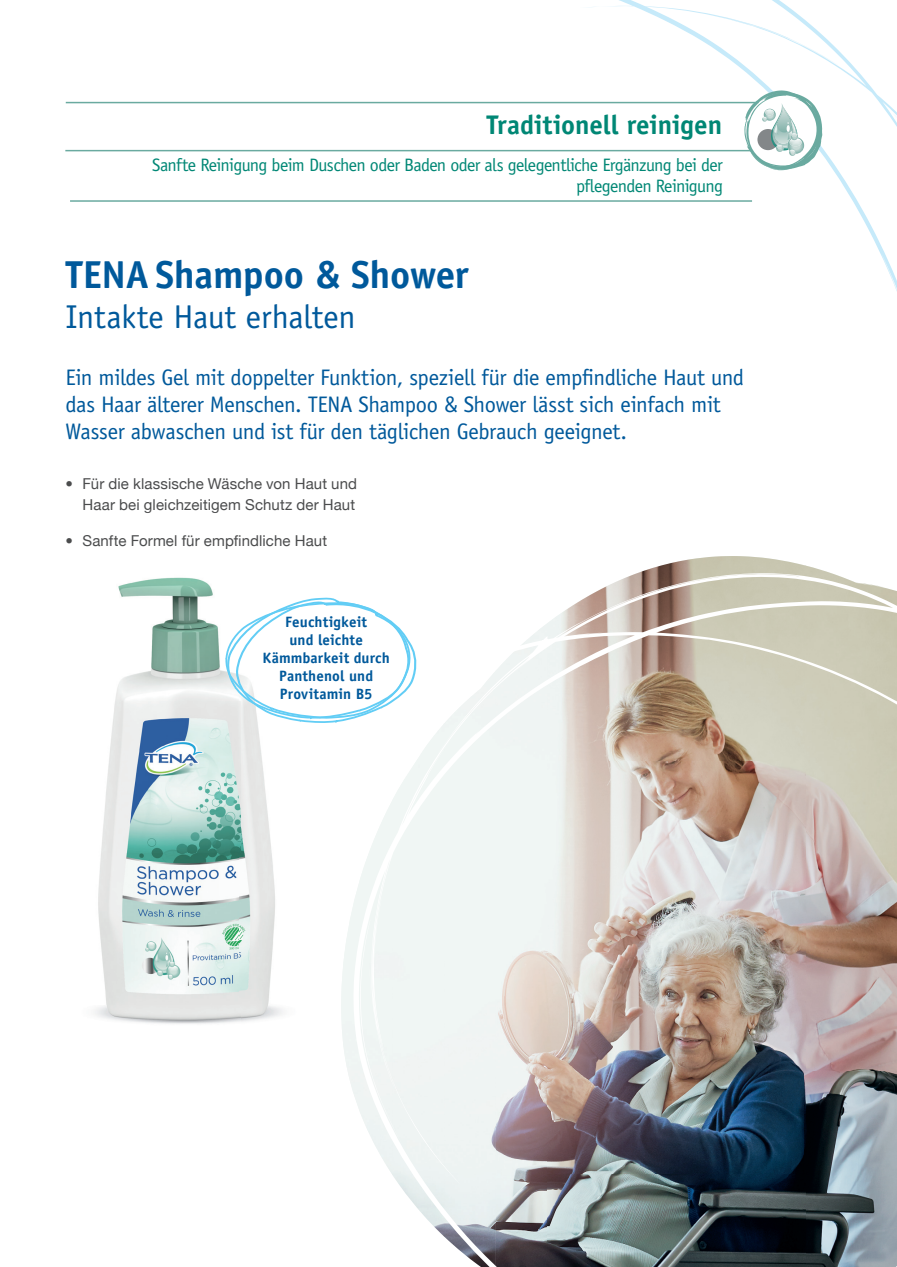
<style>
.page{position:relative;width:897px;height:1267px;background:#fff}
.page>*{position:absolute;margin:0;border:0;box-sizing:border-box;transform-origin:0 0}
.t1{font:700 39px "Officina Sans";letter-spacing:-.005em;color:#00599b}
.t2{font:33px "Officina Sans";letter-spacing:-.005em;color:#00599b}
.t3{font:700 27px "Officina Sans";letter-spacing:-.005em;color:#008775}
.t4{font:22.5px/27px "Officina Sans";letter-spacing:-.02em;color:#00599b}
.t5{font:18px/21px "Officina Sans";letter-spacing:-.04em;color:#008775;text-align:right}
.t6{font:15px/21px "Helvetica Neue";letter-spacing:.005em;color:#4b4c4d;text-align:right}
.t7{font:700 15px/18px "Officina Sans";letter-spacing:.005em;color:#00599b;text-align:center}
</style>
<div class="page">
<svg style="left:460px;top:0;width:436px;height:289px"></svg>
<svg style="left:744px;top:90px;width:78px;height:80px"></svg>
<img style="left:94px;top:577px;width:189px;height:447px">
<hr style="left:66px;top:102px;width:690px;height:1px;background:#6aaaa0">
<hr style="left:70px;top:200px;width:682px;height:2px;background:#6aaaa0">
<hr style="left:65px;top:150px;width:687px;height:1px;background:#6aaaa0">
<img style="left:638px;top:556px;width:166px;height:17px">
<img style="left:341px;top:573px;width:555px;height:693px">
<svg style="left:210px;top:573px;width:234px;height:188px"></svg>
<svg style="left:205px;top:573px;width:230px;height:178px"></svg>
<p class="t3" style="left:486px;top:108px;width:237px">Traditionell reinigen</p>
<p class="t5" style="left:152px;top:154px;width:572px">Sanfte Reinigung beim Duschen oder Baden oder als gelegentliche Ergänzung bei der pflegenden Reinigung</p>
<h1 class="t1" style="left:66px;top:250px;width:404px">TENA Shampoo &amp; Shower</h1>
<h2 class="t2" style="left:66px;top:298px;width:291px">Intakte Haut erhalten</h2>
<p class="t4" style="left:66px;top:364px;width:680px">Ein mildes Gel mit doppelter Funktion, speziell für die empfindliche Haut und das Haar älterer Menschen. TENA Shampoo &amp; Shower lässt sich einfach mit<br>Wasser abwaschen und ist für den täglichen Gebrauch geeignet.</p>
<p class="t6" style="left:66px;top:473px;width:293px">• Für die klassische Wäsche von Haut und<br>Haar bei gleichzeitigem Schutz der Haut</p>
<p class="t6" style="left:66px;top:529px;width:263px">• Sanfte Formel für empfindliche Haut</p>
<p class="t7" style="left:262px;top:612px;width:129px">Feuchtigkeit<br>und leichte<br>Kämmbarkeit durch<br>Panthenol und<br>Provitamin B5</p>
</div>
